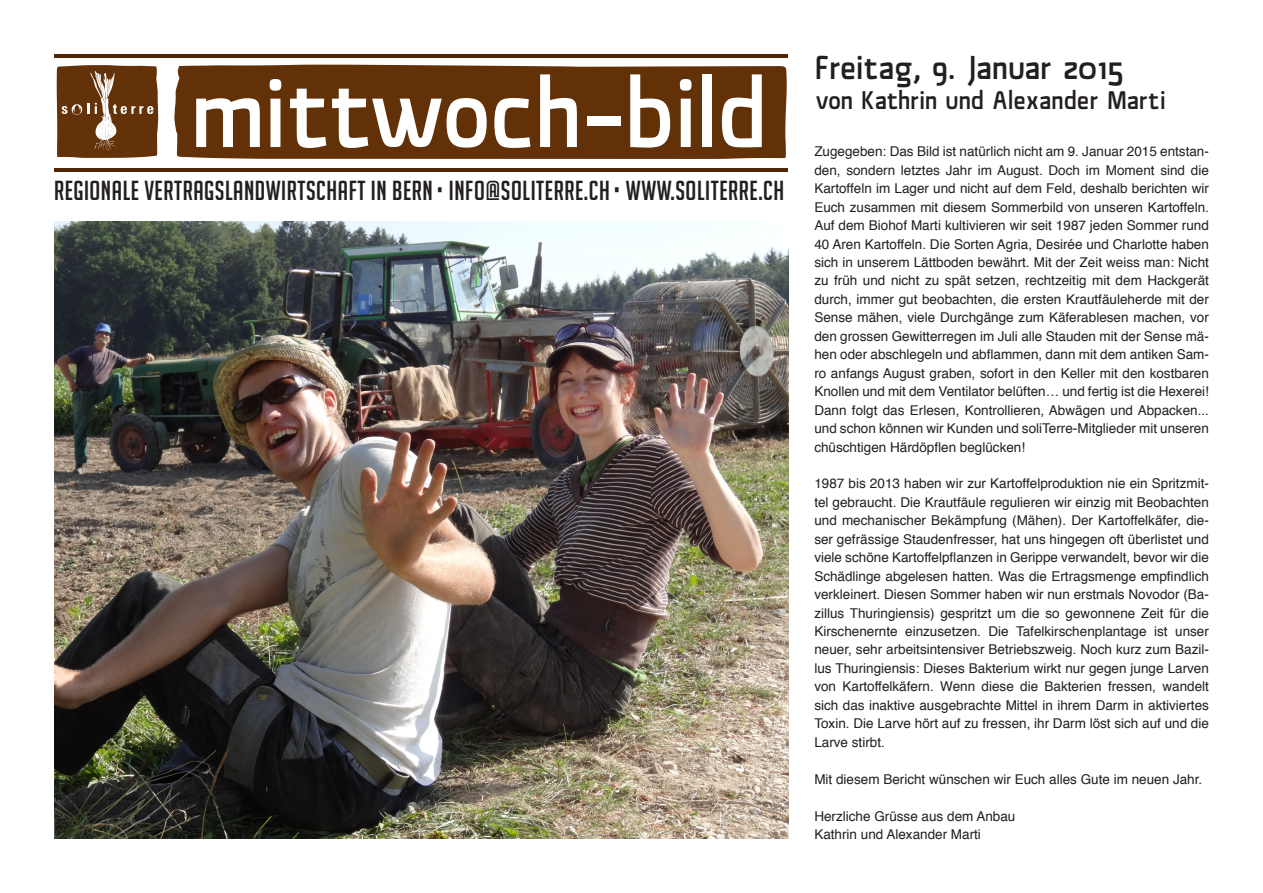
<style>
.page{position:relative;width:1263px;height:893px;background:#fff}
.page>*{position:absolute;margin:0;border:0;box-sizing:border-box;transform-origin:0 0}
.t1{font:500 96.9px "Material Sans";letter-spacing:-.005em;color:#fff}
.t2{font:500 33px "Material Sans";color:#231f20}
.t3{font:26.85px "Big Noodle Titling";letter-spacing:.02em;color:#231f20}
.t4{font:500 25.5px "Material Sans";color:#231f20}
.t5{font:13.5px/18.5px "Helvetica";color:#231f20;text-align:justify}
</style>
<div class="page">
<img style="left:54px;top:221px;width:734px;height:618px">
<svg style="left:57px;top:65px;width:101px;height:93px;background:#774b26"></svg>
<hr style="left:54px;top:168px;width:734px;height:4px;background:#502605">
<hr style="left:54px;top:54px;width:734px;height:3px;background:#502605">
<div style="left:174px;top:65px;width:613px;height:94px;background:#633108"></div>
<p class="t1" style="left:191px;top:60px;width:577px">mittwoch-bild</p>
<p class="t3" style="left:54px;top:176px;width:732px">REGIONALE VERTRAGSLANDWIRTSCHAFT IN BERN • INFO@SOLITERRE.CH • WWW.SOLITERRE.CH</p>
<p class="t2" style="left:815px;top:49px;width:310px">Freitag, 9. Januar 2015</p>
<p class="t4" style="left:815px;top:86px;width:352px">von Kathrin und Alexander Marti</p>
<p class="t5" style="left:814px;top:143px;width:396px">Zugegeben: Das Bild ist natürlich nicht am 9. Januar 2015 entstan&shy;den, sondern letztes Jahr im August. Doch im Moment sind die Kartoffeln im Lager und nicht auf dem Feld, deshalb berichten wir Euch zusammen mit diesem Sommerbild von unseren Kartoffeln.<br>Auf dem Biohof Marti kultivieren wir seit 1987 jeden Sommer rund 40 Aren Kartoffeln. Die Sorten Agria, Desirée und Charlotte haben sich in unserem Lättboden bewährt. Mit der Zeit weiss man: Nicht zu früh und nicht zu spät setzen, rechtzeitig mit dem Hackgerät durch, immer gut beobachten, die ersten Krautfäuleherde mit der Sense mähen, viele Durchgänge zum Käferablesen machen, vor den grossen Gewitterregen im Juli alle Stauden mit der Sense mä&shy;hen oder abschlegeln und abflammen, dann mit dem antiken Sam&shy;ro anfangs August graben, sofort in den Keller mit den kostbaren Knollen und mit dem Ventilator belüften… und fertig ist die Hexerei!<br>Dann folgt das Erlesen, Kontrollieren, Abwägen und Abpacken... und schon können wir Kunden und soliTerre-Mitglieder mit unseren chüschtigen Härdöpflen beglücken!</p>
<p class="t5" style="left:814px;top:475px;width:396px">1987 bis 2013 haben wir zur Kartoffelproduktion nie ein Spritzmit&shy;tel gebraucht. Die Krautfäule regulieren wir einzig mit Beobachten und mechanischer Bekämpfung (Mähen). Der Kartoffelkäfer, die&shy;ser gefrässige Staudenfresser, hat uns hingegen oft überlistet und viele schöne Kartoffelpflanzen in Gerippe verwandelt, bevor wir die Schädlinge abgelesen hatten. Was die Ertragsmenge empfindlich verkleinert. Diesen Sommer haben wir nun erstmals Novodor (Ba&shy;zillus Thuringiensis) gespritzt um die so gewonnene Zeit für die Kirschenernte einzusetzen. Die Tafelkirschenplantage ist unser neuer, sehr arbeitsintensiver Betriebszweig. Noch kurz zum Bazil&shy;lus Thuringiensis: Dieses Bakterium wirkt nur gegen junge Larven von Kartoffelkäfern. Wenn diese die Bakterien fressen, wandelt sich das inaktive ausgebrachte Mittel in ihrem Darm in aktiviertes Toxin. Die Larve hört auf zu fressen, ihr Darm löst sich auf und die Larve stirbt.</p>
<p class="t5" style="left:814px;top:770px;width:389px">Mit diesem Bericht wünschen wir Euch alles Gute im neuen Jahr.</p>
<p class="t5" style="left:814px;top:807px;width:203px">Herzliche Grüsse aus dem Anbau</p>
<p class="t5" style="left:814px;top:825px;width:168px">Kathrin und Alexander Marti</p>
</div>
